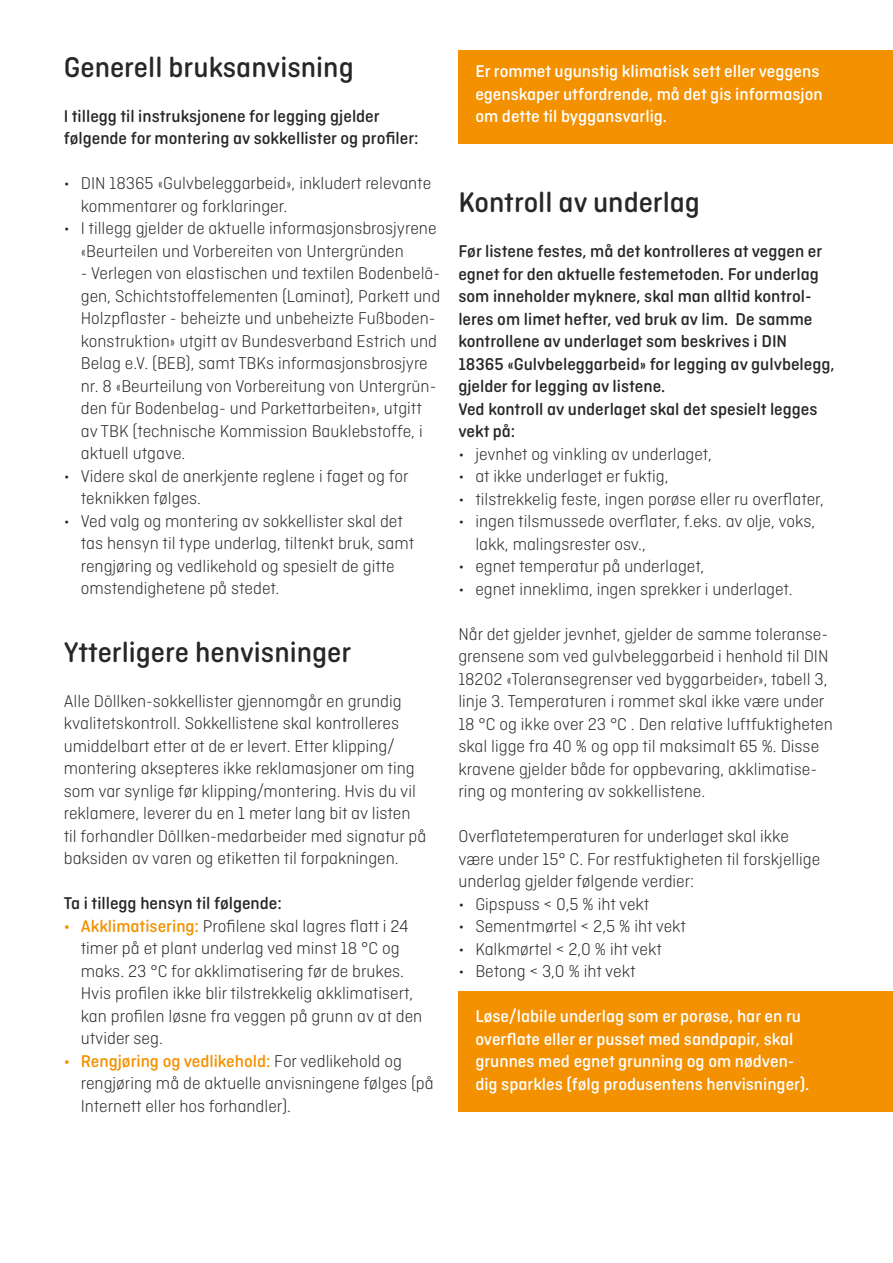
<style>
.page{position:relative;width:893px;height:1263px;background:#fff}
.page>*{position:absolute;margin:0;border:0;box-sizing:border-box;transform-origin:0 0}
.t1{font:500 30px "Ciutadella Rounded";color:#272726}
.t2{font:300 18px/22.5px "Ciutadella Rounded";color:#272726}
.t3{font:500 18px/22.5px "Ciutadella Rounded";color:#272726}
.t4{font:500 18px/22.5px "Ciutadella Rounded";color:#fff}
.s1{font-weight:500;color:#f39100}
</style>
<div class="page">
<div style="left:458px;top:991px;width:435px;height:121px;background:#f39100"></div>
<div style="left:458px;top:51px;width:435px;height:93px;background:#f39100"></div>
<h1 class="t1" style="left:64px;top:50px;width:291px">Generell bruksanvisning</h1>
<p class="t3" style="left:64px;top:105px;width:356px">I tillegg til instruksjonene for legging gjelder følgende for montering av sokkellister og profiler:</p>
<p class="t2" style="left:81px;top:172px;width:352px;text-indent:-17px">• DIN 18365 «Gulvbeleggarbeid», inkludert relevante kommentarer og forklaringer.</p>
<p class="t2" style="left:81px;top:217px;width:357px;text-indent:-17px">• I tillegg gjelder de aktuelle informasjonsbrosjyrene «Beurteilen und Vorbereiten von Untergründen</p>
<p class="t2" style="left:81px;top:262px;width:361px">- Verlegen von elastischen und textilen Bodenbelä&shy;gen, Schichtstoffelementen (Laminat), Parkett und Holzpflaster - beheizte und unbeheizte Fußboden&shy;konstruktion» utgitt av Bundesverband Estrich und Belag e.V. (BEB), samt TBKs informasjonsbrosjyre nr. 8 «Beurteilung von Vorbereitung von Untergrün&shy;den für Bodenbelag- und Parkettarbeiten», utgitt av TBK (technische Kommission Bauklebstoffe, i aktuell utgave.</p>
<p class="t2" style="left:81px;top:464px;width:329px;text-indent:-17px">• Videre skal de anerkjente reglene i faget og for teknikken følges.</p>
<p class="t2" style="left:81px;top:509px;width:335px;text-indent:-17px">• Ved valg og montering av sokkellister skal det tas hensyn til type underlag, tiltenkt bruk, samt rengjøring og vedlikehold og spesielt de gitte omstendighetene på stedet.</p>
<h1 class="t1" style="left:64px;top:635px;width:289px">Ytterligere henvisninger</h1>
<p class="t2" style="left:64px;top:689px;width:364px">Alle Döllken-sokkellister gjennomgår en grundig kvalitetskontroll. Sokkellistene skal kontrolleres umiddelbart etter at de er levert. Etter klipping/ montering aksepteres ikke reklamasjoner om ting som var synlige før klipping/montering. Hvis du vil reklamere, leverer du en 1 meter lang bit av listen til forhandler Döllken-medarbeider med signatur på baksiden av varen og etiketten til forpakningen.</p>
<p class="t3" style="left:64px;top:892px;width:220px">Ta i tillegg hensyn til følgende:</p>
<p class="t2" style="left:81px;top:914px;width:343px;text-indent:-17px"><span class="s1">• Akklimatisering:</span> Profilene skal lagres flatt i 24 timer på et plant underlag ved minst 18 °C og maks. 23 °C for akklimatisering før de brukes.<br>Hvis profilen ikke blir tilstrekkelig akklimatisert, kan profilen løsne fra veggen på grunn av at den utvider seg.</p>
<p class="t2" style="left:81px;top:1049px;width:354px;text-indent:-17px"><span class="s1">• Rengjøring og vedlikehold:</span> For vedlikehold og rengjøring må de aktuelle anvisningene følges (på<br>Internett eller hos forhandler).</p>
<p class="t4" style="left:475px;top:60px;width:349px">Er rommet ugunstig klimatisk sett eller veggens egenskaper utfordrende, må det gis informasjon om dette til byggansvarlig.</p>
<h1 class="t1" style="left:458px;top:186px;width:243px">Kontroll av underlag</h1>
<p class="t3" style="left:458px;top:240px;width:378px">Før listene festes, må det kontrolleres at veggen er egnet for den aktuelle festemetoden. For underlag som inneholder myknere, skal man alltid kontrol&shy;leres om limet hefter, ved bruk av lim. De samme kontrollene av underlaget som beskrives i DIN 18365 «Gulvbeleggarbeid» for legging av gulvbelegg, gjelder for legging av listene.<br>Ved kontroll av underlaget skal det spesielt legges vekt på:</p>
<p class="t2" style="left:458px;top:443px;width:255px">• jevnhet og vinkling av underlaget,</p>
<p class="t2" style="left:458px;top:465px;width:212px">• at ikke underlaget er fuktig,</p>
<p class="t2" style="left:458px;top:488px;width:367px">• tilstrekkelig feste, ingen porøse eller ru overflater,</p>
<p class="t2" style="left:475px;top:510px;width:341px;text-indent:-17px">• ingen tilsmussede overflater, f.eks. av olje, voks, lakk, malingsrester osv.,</p>
<p class="t2" style="left:458px;top:555px;width:248px">• egnet temperatur på underlaget,</p>
<p class="t2" style="left:458px;top:578px;width:336px">• egnet inneklima, ingen sprekker i underlaget.</p>
<p class="t2" style="left:458px;top:623px;width:376px">Når det gjelder jevnhet, gjelder de samme toleranse&shy;grensene som ved gulvbeleggarbeid i henhold til DIN 18202 «Toleransegrenser ved byggarbeider», tabell 3, linje 3. Temperaturen i rommet skal ikke være under 18 °C og ikke over 23 °C . Den relative luftfuktigheten skal ligge fra 40 % og opp til maksimalt 65 %. Disse kravene gjelder både for oppbevaring, akklimatise&shy;ring og montering av sokkellistene.</p>
<p class="t2" style="left:458px;top:825px;width:364px">Overflatetemperaturen for underlaget skal ikke være under 15° C. For restfuktigheten til forskjellige underlag gjelder følgende verdier:</p>
<p class="t2" style="left:458px;top:893px;width:193px">• Gipspuss &lt; 0,5 % iht vekt</p>
<p class="t2" style="left:458px;top:915px;width:229px">• Sementmørtel &lt; 2,5 % iht vekt</p>
<p class="t2" style="left:458px;top:938px;width:205px">• Kalkmørtel &lt; 2,0 % iht vekt</p>
<p class="t2" style="left:458px;top:960px;width:179px">• Betong &lt; 3,0 % iht vekt</p>
<p class="t4" style="left:475px;top:1005px;width:336px">Løse/labile underlag som er porøse, har en ru overflate eller er pusset med sandpapir, skal grunnes med egnet grunning og om nødven&shy;dig sparkles (følg produsentens henvisninger).</p>
</div>
